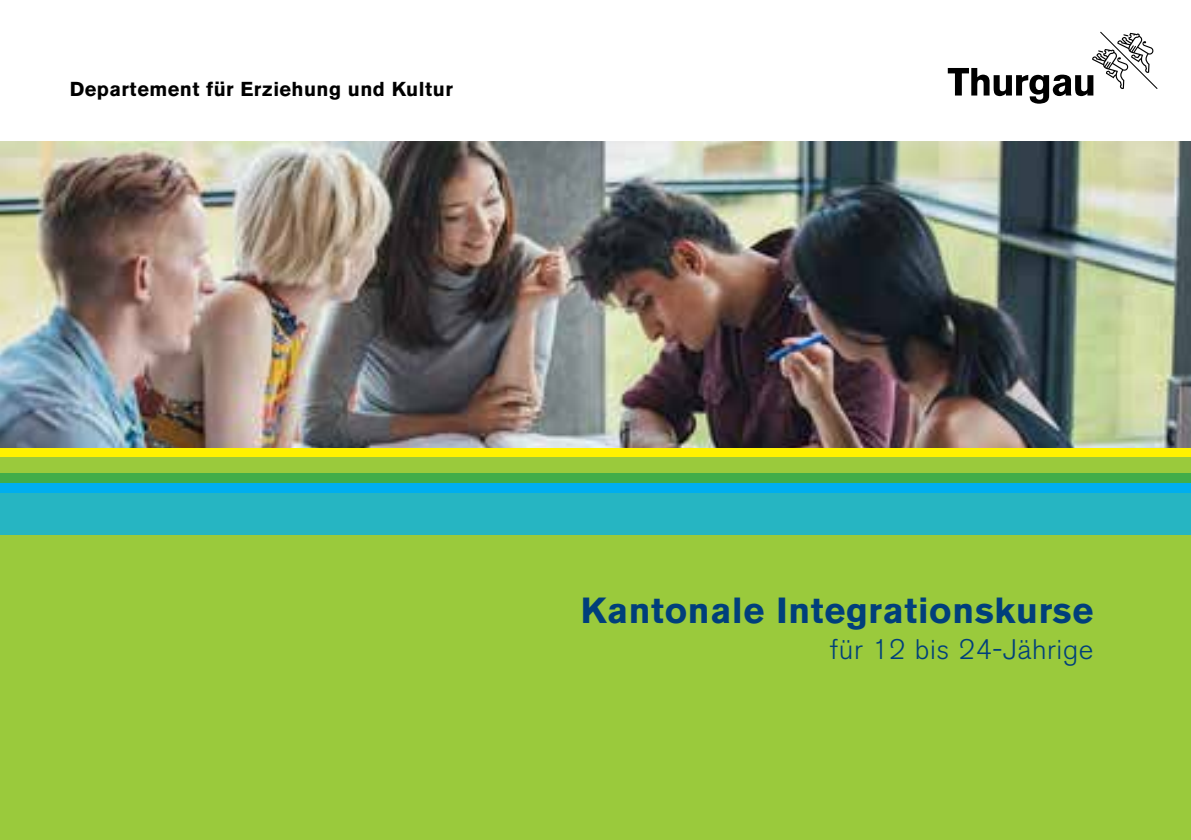
<style>
.page{position:relative;width:1191px;height:840px;background:#fff}
.page>*{position:absolute;margin:0;border:0;box-sizing:border-box;transform-origin:0 0}
.t1{font:700 36px "Akzidenz Grotesk BE";letter-spacing:.02em;color:#003f7b}
.t2{font:300 28px "Akzidenz Grotesk BE";letter-spacing:.02em;color:#003f7b}
.t3{font:700 20px "Akzidenz Grotesk BQ";letter-spacing:.02em;color:#000}
</style>
<div class="page">
<div style="left:0;top:447px;width:1191px;height:392px;background:#9aca3c"></div>
<img style="left:0;top:142px;width:1191px;height:305px">
<svg style="left:947px;top:32px;width:210px;height:72px"></svg>
<div style="left:0;top:493px;width:1191px;height:41px;background:#26b5c2"></div>
<div style="left:0;top:447px;width:1191px;height:10px;background:#fff200"></div>
<div style="left:0;top:473px;width:1191px;height:10px;background:#41ad49"></div>
<div style="left:0;top:483px;width:1191px;height:10px;background:#00aeef"></div>
<p class="t3" style="left:70px;top:77px;width:384px">Departement für Erziehung und Kultur</p>
<h1 class="t1" style="left:581px;top:589px;width:514px">Kantonale Integrationskurse</h1>
<h2 class="t2" style="left:829px;top:633px;width:265px">für 12 bis 24-Jährige</h2>
</div>
